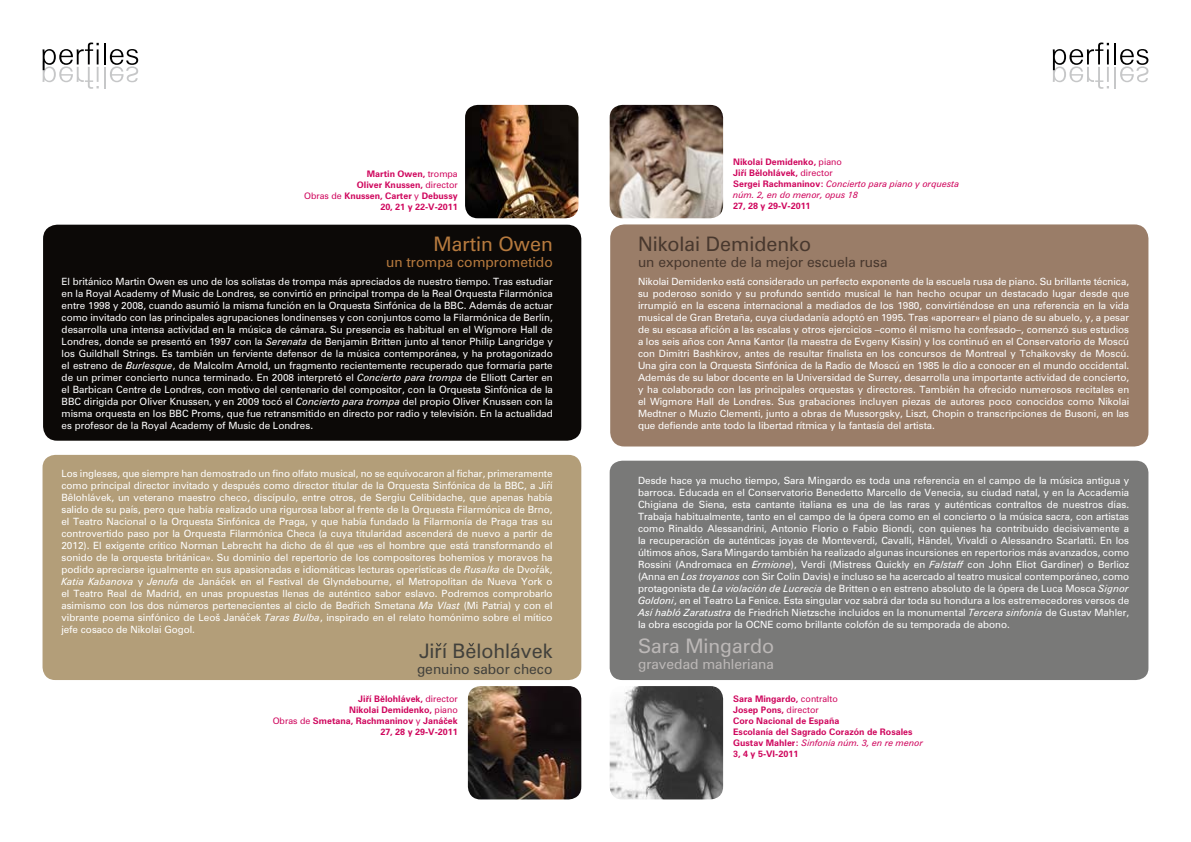
<style>
.page{position:relative;width:1191px;height:842px;background:#fff}
.page>*{position:absolute;margin:0;border:0;box-sizing:border-box;transform-origin:0 0}
.t1{font:20px "Zurich BT";color:#48382e}
.t2{font:20px "Zurich BT";color:#42413c}
.t3{font:20px "Zurich BT";color:#bcb8b7}
.t4{font:20px "Zurich BT";color:#b67a3e}
.t5{font:14px "Zurich BT";color:#48382e}
.t6{font:14px "Zurich BT";color:#b67a3e}
.t7{font:14px "Zurich BT";color:#bcb8b7}
.t8{font:14px "Zurich BT";color:#42413c}
.t9{font:10px/12px "Zurich BT";color:#fff;text-align:justify}
.t10{font:700 9px/11px "Zurich BT";color:#cf065d;text-align:right}
.s1{font-weight:400}
.s2{font-style:italic}
.s3{font-weight:400;font-style:italic}
</style>
<div class="page">
<img style="left:465px;top:105px;width:113px;height:113px">
<img style="left:609px;top:105px;width:114px;height:113px">
<img style="left:468px;top:686px;width:113px;height:113px">
<img style="left:609px;top:686px;width:114px;height:113px">
<div style="left:43px;top:455px;width:538px;height:225px;background:#b39e79;border-radius:13px"></div>
<div style="left:43px;top:225px;width:538px;height:216px;background:#0c0907;border-radius:14px"></div>
<div style="left:610px;top:224px;width:538px;height:222px;background:#9a7d68;border-radius:14px"></div>
<div style="left:609px;top:461px;width:539px;height:219px;background:#797978;border-radius:12px"></div>
<hr style="left:104px;top:67px;width:2px;height:21px;background:#c6c7c8">
<svg style="left:43px;top:43px;width:56px;height:46px"></svg>
<hr style="left:104px;top:43px;width:2px;height:21px;background:#000">
<svg style="left:110px;top:49px;width:28px;height:33px"></svg>
<svg style="left:1052px;top:43px;width:96px;height:46px"></svg>
<svg style="left:436px;top:643px;width:5px;height:3px"></svg>
<svg style="left:468px;top:643px;width:6px;height:3px"></svg>
<p class="t10" style="left:304px;top:168px;width:155px">Martin Owen, <span class="s1">trompa<br></span>Oliver Knussen, <span class="s1">director<br>Obras de</span> Knussen, Carter <span class="s1">y</span> Debussy<br>20, 21 y 22-V-2011</p>
<h1 class="t4" style="left:433px;top:232px;width:121px">Martin Owen</h1>
<h2 class="t6" style="left:386px;top:253px;width:168px">un trompa comprometido</h2>
<p class="t9" style="left:62px;top:275px;width:493px">El británico Martin Owen es uno de los solistas de trompa más apreciados de nuestro tiempo. Tras estudiar en la Royal Academy of Music de Londres, se convirtió en principal trompa de la Real Orquesta Filarmónica entre 1998 y 2008, cuando asumió la misma función en la Orquesta Sinfónica de la BBC. Además de actuar como invitado con las principales agrupaciones londinenses y con conjuntos como la Filarmónica de Berlín, desarrolla una intensa actividad en la música de cámara. Su presencia es habitual en el Wigmore Hall de Londres, donde se presentó en 1997 con la <span class="s2">Serenata</span> de Benjamin Britten junto al tenor Philip Langridge y los Guildhall Strings. Es también un ferviente defensor de la música contemporánea, y ha protagonizado el estreno de <span class="s2">Burlesque</span>, de Malcolm Arnold, un fragmento recientemente recuperado que formaría parte de un primer concierto nunca terminado. En 2008 interpretó el <span class="s2">Concierto para trompa</span> de Elliott Carter en el Barbican Centre de Londres, con motivo del centenario del compositor, con la Orquesta Sinfónica de la BBC dirigida por Oliver Knussen, y en 2009 tocó el <span class="s2">Concierto para trompa</span> del propio Oliver Knussen con la misma orquesta en los BBC Proms, que fue retransmitido en directo por radio y televisión. En la actualidad es profesor de la Royal Academy of Music de Londres.</p>
<p class="t9" style="left:61px;top:467px;width:493px">Los ingleses, que siempre han demostrado un fino olfato musical, no se equivocaron al fichar, primeramente como principal director invitado y después como director titular de la Orquesta Sinfónica de la BBC, a Jirí Bêlohlávek, un veterano maestro checo, discípulo, entre otros, de Sergiu Celibidache, que apenas había salido de su país, pero que había realizado una rigurosa labor al frente de la Orquesta Filarmónica de Brno, el Teatro Nacional o la Orquesta Sinfónica de Praga, y que había fundado la Filarmonía de Praga tras su controvertido paso por la Orquesta Filarmónica Checa (a cuya titularidad ascenderá de nuevo a partir de 2012). El exigente crítico Norman Lebrecht ha dicho de él que «es el hombre que está transformando el sonido de la orquesta británica». Su dominio del repertorio de los compositores bohemios y moravos ha podido apreciarse igualmente en sus apasionadas e idiomáticas lecturas operísticas de <span class="s2">Rusalka</span> de Dvorák, <span class="s2">Katia Kabanova</span> y <span class="s2">Jenufa</span> de Janácek en el Festival de Glyndebourne, el Metropolitan de Nueva York o el Teatro Real de Madrid, en unas propuestas llenas de auténtico sabor eslavo. Podremos comprobarlo asimismo con los dos números pertenecientes al ciclo de Bedrich Smetana <span class="s2">Ma Vlast</span> (Mi Patria) y con el vibrante poema sinfónico de Leoš Janácek <span class="s2">Taras Bulba</span>, inspirado en el relato homónimo sobre el mítico jefe cosaco de Nikolai Gogol.</p>
<h1 class="t2" style="left:419px;top:638px;width:135px">Jirí Belohlávek</h1>
<h2 class="t8" style="left:417px;top:660px;width:137px">genuino sabor checo</h2>
<p class="t10" style="left:273px;top:693px;width:186px">Jirí Belohlávek, <span class="s1">director<br></span>Nikolai Demidenko, <span class="s1">piano<br>Obras de</span> Smetana, Rachmaninov <span class="s1">y</span> Janácek<br>27, 28 y 29-V-2011</p>
<p class="t10" style="left:733px;top:156px;width:228px;text-align:left">Nikolai Demidenko, <span class="s1">piano<br></span>Jirí Belohlávek, <span class="s1">director<br></span>Sergei Rachmaninov: <span class="s3">Concierto para piano y orquesta núm. 2, en do menor, opus 18</span></p>
<p class="t10" style="left:733px;top:200px;width:79px">27, 28 y 29-V-2011</p>
<h1 class="t1" style="left:638px;top:232px;width:175px">Nikolai Demidenko</h1>
<h2 class="t5" style="left:638px;top:253px;width:251px">un exponente de la mejor escuela rusa</h2>
<p class="t9" style="left:638px;top:275px;width:493px">Nikolai Demidenko está considerado un perfecto exponente de la escuela rusa de piano. Su brillante técnica, su poderoso sonido y su profundo sentido musical le han hecho ocupar un destacado lugar desde que irrumpió en la escena internacional a mediados de los 1980, convirtiéndose en una referencia en la vida musical de Gran Bretaña, cuya ciudadanía adoptó en 1995. Tras «aporrear» el piano de su abuelo, y, a pesar de su escasa afición a las escalas y otros ejercicios –como él mismo ha confesado–, comenzó sus estudios a los seis años con Anna Kantor (la maestra de Evgeny Kissin) y los continuó en el Conservatorio de Moscú con Dimitri Bashkirov, antes de resultar finalista en los concursos de Montreal y Tchaikovsky de Moscú.<br>Una gira con la Orquesta Sinfónica de la Radio de Moscú en 1985 le dio a conocer en el mundo occidental.<br>Además de su labor docente en la Universidad de Surrey, desarrolla una importante actividad de concierto, y ha colaborado con las principales orquestas y directores. También ha ofrecido numerosos recitales en el Wigmore Hall de Londres. Sus grabaciones incluyen piezas de autores poco conocidos como Nikolai Medtner o Muzio Clementi, junto a obras de Mussorgsky, Liszt, Chopin o transcripciones de Busoni, en las que defiende ante todo la libertad rítmica y la fantasía del artista.</p>
<p class="t9" style="left:638px;top:474px;width:493px">Desde hace ya mucho tiempo, Sara Mingardo es toda una referencia en el campo de la música antigua y barroca. Educada en el Conservatorio Benedetto Marcello de Venecia, su ciudad natal, y en la Accademia Chigiana de Siena, esta cantante italiana es una de las raras y auténticas contraltos de nuestros días.<br>Trabaja habitualmente, tanto en el campo de la ópera como en el concierto o la música sacra, con artistas como Rinaldo Alessandrini, Antonio Florio o Fabio Biondi, con quienes ha contribuido decisivamente a la recuperación de auténticas joyas de Monteverdi, Cavalli, Händel, Vivaldi o Alessandro Scarlatti. En los últimos años, Sara Mingardo también ha realizado algunas incursiones en repertorios más avanzados, como Rossini (Andromaca en <span class="s2">Ermione</span>), Verdi (Mistress Quickly en <span class="s2">Falstaff</span> con John Eliot Gardiner) o Berlioz (Anna en <span class="s2">Los troyanos</span> con Sir Colin Davis) e incluso se ha acercado al teatro musical contemporáneo, como protagonista de <span class="s2">La violación de Lucrecia</span> de Britten o en estreno absoluto de la ópera de Luca Mosca <span class="s2">Signor Goldoni</span>, en el Teatro La Fenice. Esta singular voz sabrá dar toda su hondura a los estremecedores versos de <span class="s2">Así habló Zaratustra</span> de Friedrich Nietzsche incluidos en la monumental <span class="s2">Tercera sinfonía</span> de Gustav Mahler, la obra escogida por la OCNE como brillante colofón de su temporada de abono.</p>
<h1 class="t3" style="left:638px;top:633px;width:138px">Sara Mingardo</h1>
<h2 class="t7" style="left:638px;top:655px;width:137px">gravedad mahleriana</h2>
<p class="t10" style="left:733px;top:693px;width:191px;text-align:left">Sara Mingardo, <span class="s1">contralto<br></span>Josep Pons, <span class="s1">director<br></span>Coro Nacional de España<br>Escolanía del Sagrado Corazón de Rosales<br>Gustav Mahler: <span class="s3">Sinfonía núm. 3, en re menor<br></span>3, 4 y 5-VI-2011</p>
</div>
